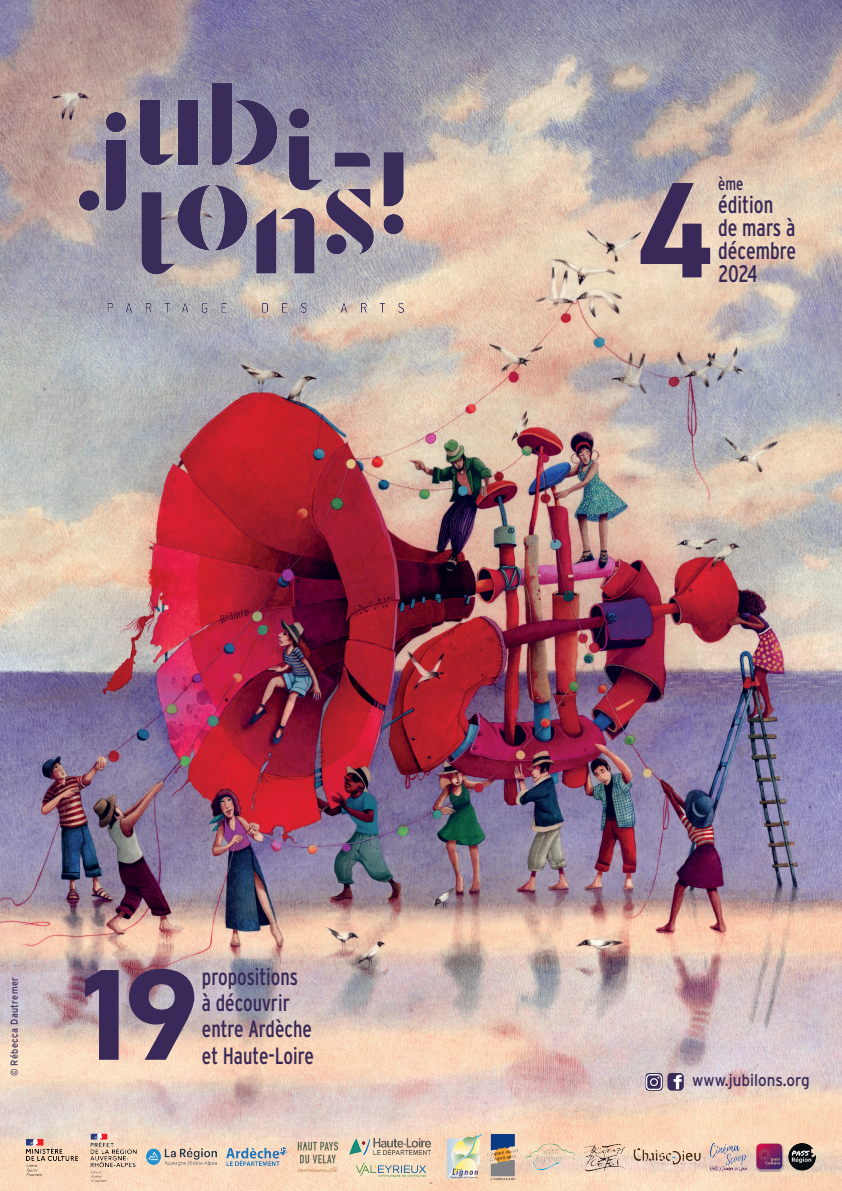
<style>
.page{position:relative;width:842px;height:1191px;background:#fff}
.page>*{position:absolute;margin:0;border:0;box-sizing:border-box;transform-origin:0 0}
.t1{font:700 136.7px "DIN2014";color:#382958}
.t2{font:700 130px "DIN2014";color:#382958;scale:1.08 1}
.t3{font:condensed 23.9px/23.2px "Interstate";color:#382958;scale:.9 1}
.t4{font:condensed 23.5px/26.3px "Interstate";color:#382958;scale:.9 1}
.t5{font:condensed 18px "Interstate";color:#382958;scale:.9 1}
.t6{font:16.9px "Interstate";color:#382958;scale:.9 1}
.t7{font:10px "Interstate";letter-spacing:.04em;color:#382958;scale:.9 1}
</style>
<div class="page">
<img style="left:0;top:0;width:842px;height:1191px">
<img style="left:668px;top:1073px;width:15px;height:17px">
<svg style="left:645px;top:1073px;width:18px;height:17px"></svg>
<img style="left:646px;top:1074px;width:16px;height:15px">
<img style="left:26px;top:1139px;width:52px;height:36px">
<img style="left:147px;top:1149px;width:70px;height:16px">
<img style="left:226px;top:1148px;width:60px;height:17px">
<img style="left:349px;top:1138px;width:81px;height:16px">
<img style="left:297px;top:1140px;width:43px;height:33px">
<svg style="left:447px;top:1133px;width:35px;height:45px;background:#d8d6bc"></svg>
<img style="left:487px;top:1132px;width:31px;height:48px">
<img style="left:523px;top:1143px;width:54px;height:27px">
<img style="left:631px;top:1146px;width:72px;height:21px">
<img style="left:710px;top:1142px;width:38px;height:30px">
<img style="left:787px;top:1142px;width:30px;height:29px">
<img style="left:756px;top:1142px;width:28px;height:30px">
<img style="left:582px;top:1141px;width:45px;height:31px">
<img style="left:87px;top:1132px;width:53px;height:50px">
<img style="left:354px;top:1161px;width:74px;height:18px">
<img style="left:79px;top:84px;width:324px;height:229px">
<p class="t7" style="left:8px;top:1076px;width:112px;rotate:-90deg">© Rébecca Dautremer</p>
<h2 class="t2" style="left:68px;top:928px;width:124px">19</h2>
<p class="t4" style="left:202px;top:963px;width:124px">propositions à découvrir entre Ardèche</p>
<p class="t4" style="left:202px;top:1042px;width:126px">et Haute-Loire</p>
<h1 class="t1" style="left:639px;top:139px;width:75px">4</h1>
<p class="t5" style="left:718px;top:172px;width:30px">ème</p>
<p class="t3" style="left:718px;top:193px;width:88px">édition de mars à décembre<br>2024</p>
<p class="t6" style="left:692px;top:1070px;width:132px">www.jubilons.org</p>
</div>
